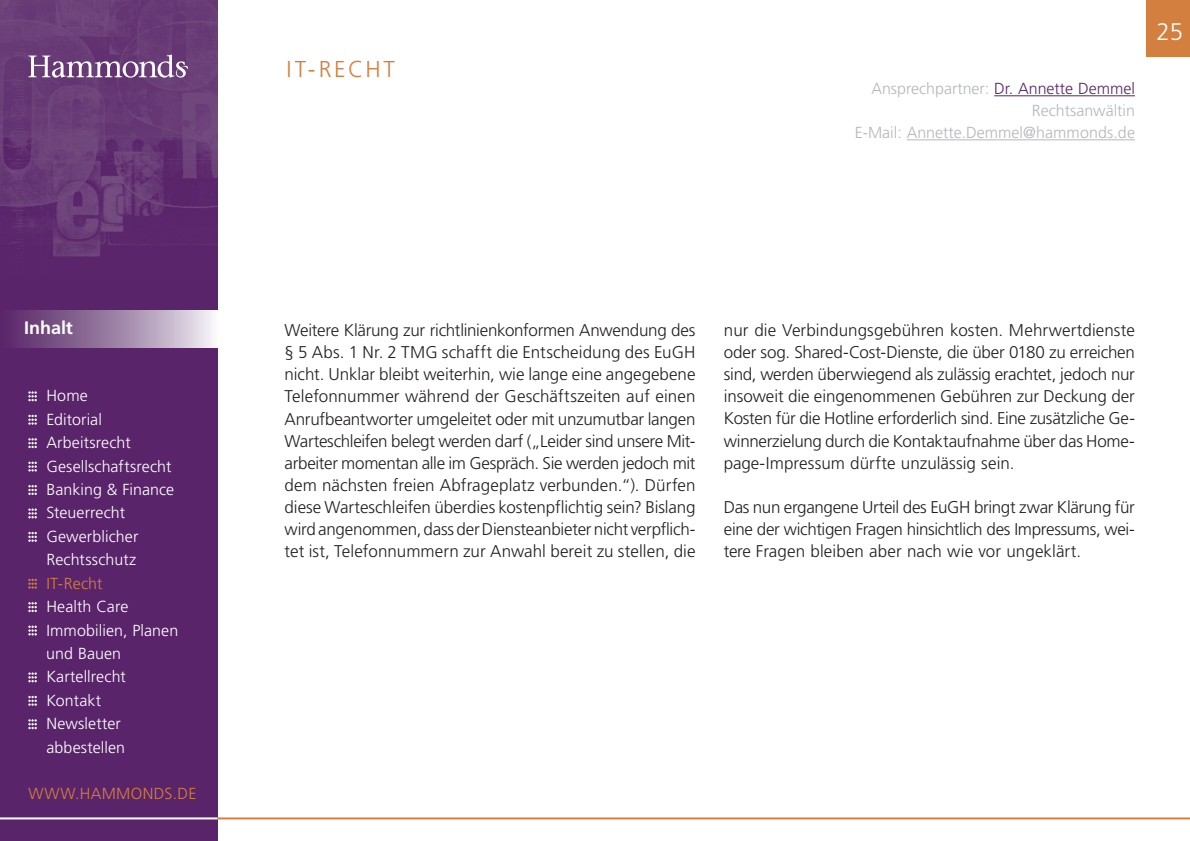
<style>
.page{position:relative;width:1190px;height:841px;background:#fff}
.page>*{position:absolute;margin:0;border:0;box-sizing:border-box;transform-origin:0 0}
.t1{font:300 24px "Frutiger";color:#fff}
.t2{font:300 23px "Frutiger";color:#d37f3f}
.t3{font:700 18px "Frutiger";letter-spacing:-.005em;color:#fff}
.t4{font:300 17px/22px "Frutiger";color:#231f20;text-align:justify}
.t5{font:300 16px/23.4px "Frutiger";letter-spacing:.005em;color:#fff}
.t6{font:300 16px/22px "Frutiger";color:#b5b7bb;text-align:right}
.t7{font:300 16px "Frutiger";letter-spacing:.02em;color:#d37f3f}
.s1{color:#5a246a}
</style>
<div class="page">
<svg style="left:0;top:309px;width:218px;height:40px;background:#9a7da4"></svg>
<hr style="left:196px;top:817px;width:994px;height:2px;background:#d37f3f">
<div style="left:0;top:349px;width:218px;height:491px;background:#5a246a"></div>
<div style="left:0;top:0;width:218px;height:309px;background:#5a246a"></div>
<hr style="left:0;top:817px;width:218px;height:2px;background:#fff">
<hr style="left:994px;top:95px;width:141px;height:1px;background:#5a246a">
<hr style="left:907px;top:139px;width:228px;height:1px;background:#b5b7bb">
<div style="left:1147px;top:0;width:43px;height:57px;background:#d37f3f"></div>
<img style="left:0;top:0;width:218px;height:257px">
<svg style="left:28px;top:54px;width:160px;height:24px;background:#8e6c99"></svg>
<svg style="left:28px;top:391px;width:9px;height:10px"></svg>
<svg style="left:28px;top:414px;width:9px;height:10px"></svg>
<svg style="left:28px;top:438px;width:9px;height:10px"></svg>
<svg style="left:28px;top:461px;width:9px;height:10px"></svg>
<svg style="left:28px;top:485px;width:9px;height:10px"></svg>
<svg style="left:28px;top:508px;width:9px;height:10px"></svg>
<svg style="left:28px;top:531px;width:9px;height:10px"></svg>
<svg style="left:28px;top:578px;width:9px;height:10px"></svg>
<svg style="left:28px;top:602px;width:9px;height:10px"></svg>
<svg style="left:28px;top:625px;width:9px;height:10px"></svg>
<svg style="left:28px;top:672px;width:9px;height:10px"></svg>
<svg style="left:28px;top:695px;width:9px;height:10px"></svg>
<svg style="left:28px;top:719px;width:9px;height:10px"></svg>
<p class="t3" style="left:24px;top:317px;width:50px">Inhalt</p>
<p class="t5" style="left:46px;top:384px;width:129px">Home<br>Editorial<br>Arbeitsrecht<br>Gesellschaftsrecht<br>Banking &amp; Finance<br>Steuerrecht<br>Gewerblicher<br>Rechtsschutz</p>
<p class="t7" style="left:46px;top:574px;width:58px">IT-Recht</p>
<p class="t5" style="left:46px;top:595px;width:133px">Health Care<br>Immobilien, Planen und Bauen<br>Kartellrecht<br>Kontakt<br>Newsletter abbestellen</p>
<p class="t7" style="left:28px;top:784px;width:170px">WWW.HAMMONDS.DE</p>
<h2 class="t2" style="left:287px;top:56px;width:64px">IT-Recht</h2>
<p class="t6" style="left:855px;top:78px;width:282px">Ansprechpartner: <span class="s1">Dr. Annette Demmel<br></span>Rechtsanwältin<br>E-Mail: Annette.Demmel@hammonds.de</p>
<h1 class="t1" style="left:1157px;top:18px;width:28px">25</h1>
<p class="t4" style="left:285px;top:319px;width:413px">Weitere Klärung zur richtlinienkonformen Anwendung des § 5 Abs. 1 Nr. 2 TMG schafft die Entscheidung des EuGH nicht. Unklar bleibt weiterhin, wie lange eine angegebene Telefonnummer während der Geschäftszeiten auf einen Anrufbeantworter umgeleitet oder mit unzumutbar langen Warteschleifen belegt werden darf („Leider sind unsere Mit&shy;arbeiter momentan alle im Gespräch. Sie werden jedoch mit dem nächsten freien Abfrageplatz verbunden.“). Dürfen diese Warteschleifen überdies kostenpflichtig sein? Bislang wird angenommen, dass der Diensteanbieter nicht verpflich&shy;tet ist, Telefonnummern zur Anwahl bereit zu stellen, die</p>
<p class="t4" style="left:724px;top:319px;width:413px">nur die Verbindungsgebühren kosten. Mehrwertdienste oder sog. Shared-Cost-Dienste, die über 0180 zu erreichen sind, werden überwiegend als zulässig erachtet, jedoch nur insoweit die eingenommenen Gebühren zur Deckung der Kosten für die Hotline erforderlich sind. Eine zusätzliche Ge&shy;winnerzielung durch die Kontaktaufnahme über das Home&shy;page-Impressum dürfte unzulässig sein.</p>
<p class="t4" style="left:724px;top:495px;width:412px">Das nun ergangene Urteil des EuGH bringt zwar Klärung für eine der wichtigen Fragen hinsichtlich des Impressums, wei&shy;tere Fragen bleiben aber nach wie vor ungeklärt.</p>
</div>
